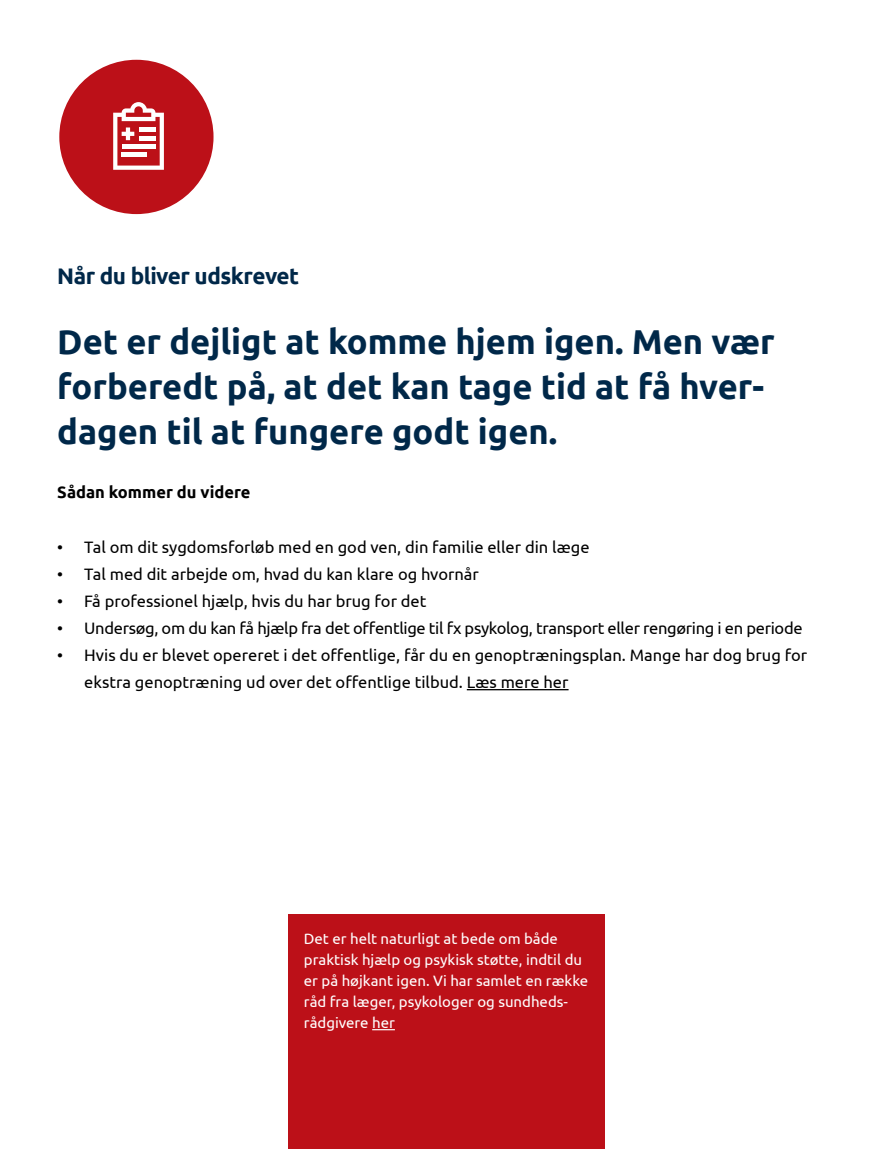
<style>
.page{position:relative;width:893px;height:1149px;background:#fff}
.page>*{position:absolute;margin:0;border:0;box-sizing:border-box;transform-origin:0 0}
.t1{font:700 34.5px/45px "Ubuntu";color:#002849}
.t2{font:700 22.5px "Ubuntu";letter-spacing:-.02em;color:#002849}
.t3{font:16.5px/27px "Ubuntu";color:#000}
.t4{font:16.5px "Ubuntu";letter-spacing:-.02em;color:#000}
.t5{font:700 16.5px "Ubuntu";color:#000}
.t6{font:15px/21px "Ubuntu";color:#fff}
</style>
<div class="page">
<hr style="left:467px;top:688px;width:102px;height:2px;background:#000">
<div style="left:59px;top:60px;width:155px;height:154px;background:#bc1018;border-radius:50%"></div>
<svg style="left:113px;top:102px;width:51px;height:68px"></svg>
<div style="left:288px;top:914px;width:317px;height:234px;background:#bc1018"></div>
<h2 class="t2" style="left:57px;top:262px;width:244px">Når du bliver udskrevet</h2>
<h1 class="t1" style="left:57px;top:319px;width:719px">Det er dejligt at komme hjem igen. Men vær forberedt på, at det kan tage tid at få hver&shy;dagen til at fungere godt igen.</h1>
<p class="t5" style="left:57px;top:482px;width:195px">Sådan kommer du videre</p>
<p class="t3" style="left:57px;top:532px;width:534px">• Tal om dit sygdomsforløb med en god ven, din familie eller din læge</p>
<p class="t3" style="left:57px;top:559px;width:423px">• Tal med dit arbejde om, hvad du kan klare og hvornår</p>
<p class="t3" style="left:57px;top:586px;width:371px">• Få professionel hjælp, hvis du har brug for det</p>
<p class="t4" style="left:57px;top:617px;width:747px">• Undersøg, om du kan få hjælp fra det offentlige til fx psykolog, transport eller rengøring i en periode</p>
<p class="t3" style="left:84px;top:640px;width:724px;text-indent:-27px">• Hvis du er blevet opereret i det offentlige, får du en genoptræningsplan. Mange har dog brug for ekstra genoptræning ud over det offentlige tilbud. Læs mere her</p>
<p class="t6" style="left:304px;top:927px;width:286px">Det er helt naturligt at bede om både praktisk hjælp og psykisk støtte, indtil du er på højkant igen. Vi har samlet en række råd fra læger, psykologer og sundheds&shy;rådgivere her</p>
</div>
